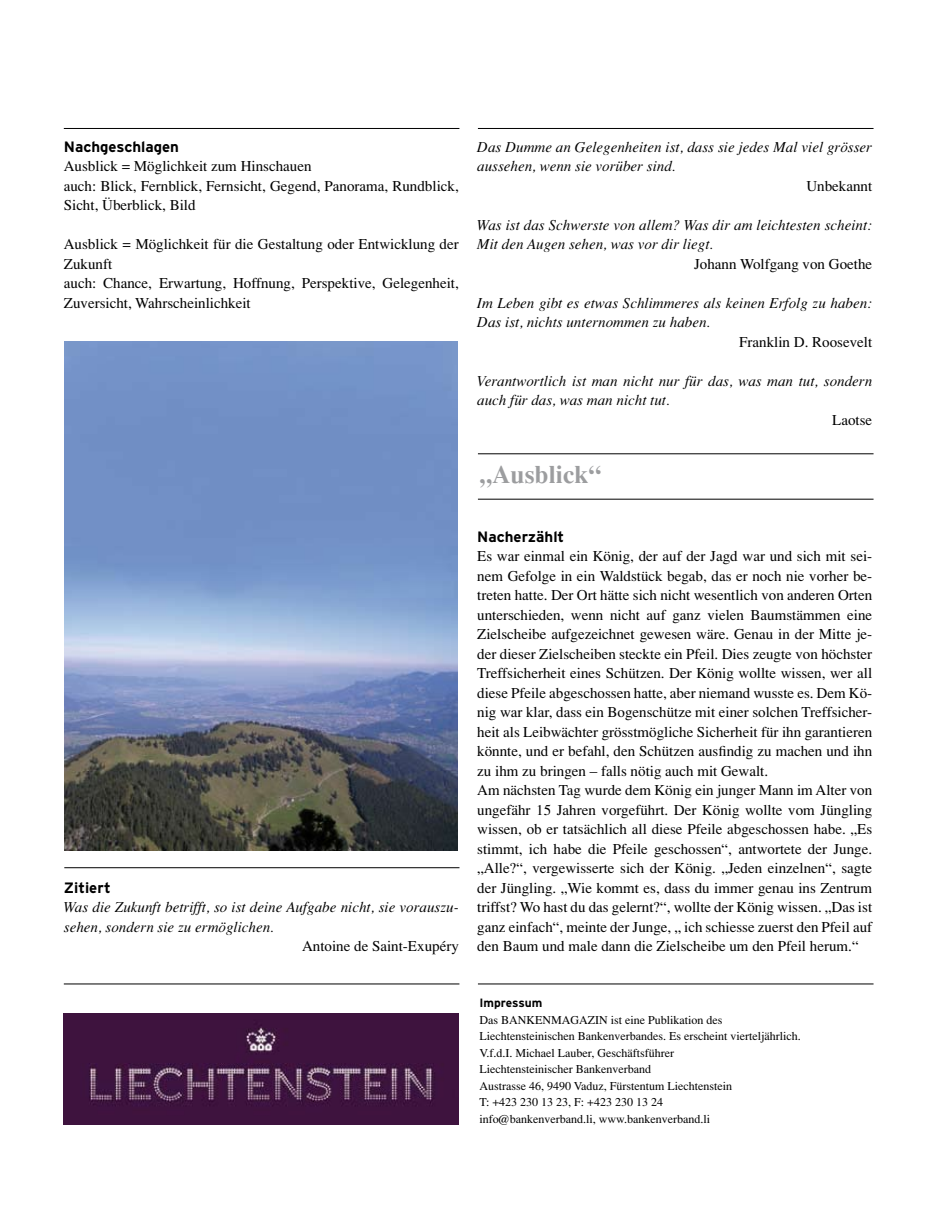
<style>
.page{position:relative;width:936px;height:1212px;background:#fff}
.page>*{position:absolute;margin:0;border:0;box-sizing:border-box;transform-origin:0 0}
.t1{font:700 25.5px "Times";color:#9c9d9f}
.t2{font:15px/19.5px "Times";color:#000}
.t3{font:italic 15px/19.5px "Times";color:#000}
.t4{font:700 15px "Interstate";color:#000}
.t5{font:12px/16.5px "Times";color:#000}
.t6{font:700 12px "Interstate";color:#000}
</style>
<div class="page">
<img style="left:64px;top:1013px;width:395px;height:111px">
<hr style="left:64px;top:984px;width:395px;height:1px;background:#000">
<hr style="left:64px;top:128px;width:395px;height:1px;background:#000">
<hr style="left:478px;top:984px;width:395px;height:1px;background:#000">
<hr style="left:478px;top:128px;width:395px;height:1px;background:#000">
<hr style="left:478px;top:453px;width:395px;height:1px;background:#000">
<hr style="left:478px;top:499px;width:395px;height:1px;background:#000">
<hr style="left:64px;top:867px;width:395px;height:1px;background:#000">
<img style="left:65px;top:341px;width:392px;height:509px">
<p class="t4" style="left:64px;top:138px;width:117px">Nachgeschlagen</p>
<p class="t2" style="left:64px;top:156px;width:396px">Ausblick = Möglichkeit zum Hinschauen<br>auch: Blick, Fernblick, Fernsicht, Gegend, Panorama, Rundblick,<br>Sicht, Überblick, Bild</p>
<p class="t2" style="left:64px;top:234px;width:396px">Ausblick = Möglichkeit für die Gestaltung oder Entwicklung der Zukunft<br>auch: Chance, Erwartung, Hoffnung, Perspektive, Gelegenheit, Zuversicht, Wahrscheinlichkeit</p>
<p class="t4" style="left:64px;top:879px;width:48px">Zitiert</p>
<p class="t3" style="left:64px;top:897px;width:396px">Was die Zukunft betrifft, so ist deine Aufgabe nicht, sie vorauszu&shy;sehen, sondern sie zu ermöglichen.</p>
<p class="t2" style="left:302px;top:936px;width:158px">Antoine de Saint-Exupéry</p>
<p class="t3" style="left:477px;top:137px;width:396px">Das Dumme an Gelegenheiten ist, dass sie jedes Mal viel grösser aussehen, wenn sie vorüber sind.</p>
<p class="t2" style="left:806px;top:176px;width:67px">Unbekannt</p>
<p class="t3" style="left:477px;top:215px;width:396px">Was ist das Schwerste von allem? Was dir am leichtesten scheint:<br>Mit den Augen sehen, was vor dir liegt.</p>
<p class="t2" style="left:694px;top:254px;width:180px">Johann Wolfgang von Goethe</p>
<p class="t3" style="left:477px;top:293px;width:396px">Im Leben gibt es etwas Schlimmeres als keinen Erfolg zu haben:<br>Das ist, nichts unternommen zu haben.</p>
<p class="t2" style="left:739px;top:332px;width:134px">Franklin D. Roosevelt</p>
<p class="t3" style="left:477px;top:371px;width:396px">Verantwortlich ist man nicht nur für das, was man tut, sondern auch für das, was man nicht tut.</p>
<p class="t2" style="left:832px;top:410px;width:41px">Laotse</p>
<h1 class="t1" style="left:479px;top:459px;width:123px">„Ausblick“</h1>
<p class="t4" style="left:477px;top:528px;width:88px">Nacherzählt</p>
<p class="t2" style="left:477px;top:546px;width:396px">Es war einmal ein König, der auf der Jagd war und sich mit sei&shy;nem Gefolge in ein Waldstück begab, das er noch nie vorher be&shy;treten hatte. Der Ort hätte sich nicht wesentlich von anderen Orten unterschieden, wenn nicht auf ganz vielen Baumstämmen eine Zielscheibe aufgezeichnet gewesen wäre. Genau in der Mitte je&shy;der dieser Zielscheiben steckte ein Pfeil. Dies zeugte von höchster Treffsicherheit eines Schützen. Der König wollte wissen, wer all diese Pfeile abgeschossen hatte, aber niemand wusste es. Dem Kö&shy;nig war klar, dass ein Bogenschütze mit einer solchen Treffsicher&shy;heit als Leibwächter grösstmögliche Sicherheit für ihn garantieren könnte, und er befahl, den Schützen ausfindig zu machen und ihn zu ihm zu bringen – falls nötig auch mit Gewalt.<br>Am nächsten Tag wurde dem König ein junger Mann im Alter von ungefähr 15 Jahren vorgeführt. Der König wollte vom Jüngling wissen, ob er tatsächlich all diese Pfeile abgeschossen habe. „Es stimmt, ich habe die Pfeile geschossen“, antwortete der Junge. „Alle?“, vergewisserte sich der König. „Jeden einzelnen“, sagte der Jüngling. „Wie kommt es, dass du immer genau ins Zentrum triffst? Wo hast du das gelernt?“, wollte der König wissen. „Das ist ganz einfach“, meinte der Junge, „ ich schiesse zuerst den Pfeil auf den Baum und male dann die Zielscheibe um den Pfeil herum.“</p>
<p class="t6" style="left:479px;top:996px;width:65px">Impressum</p>
<p class="t5" style="left:479px;top:1011px;width:323px">Das BANKENMAGAZIN ist eine Publikation des Liechtensteinischen Bankenverbandes. Es erscheint vierteljährlich.<br>V.f.d.I. Michael Lauber, Geschäftsführer<br>Liechtensteinischer Bankenverband<br>Austrasse 46, 9490 Vaduz, Fürstentum Liechtenstein<br>T: +423 230 13 23, F: +423 230 13 24<br>info@bankenverband.li, www.bankenverband.li</p>
</div>
